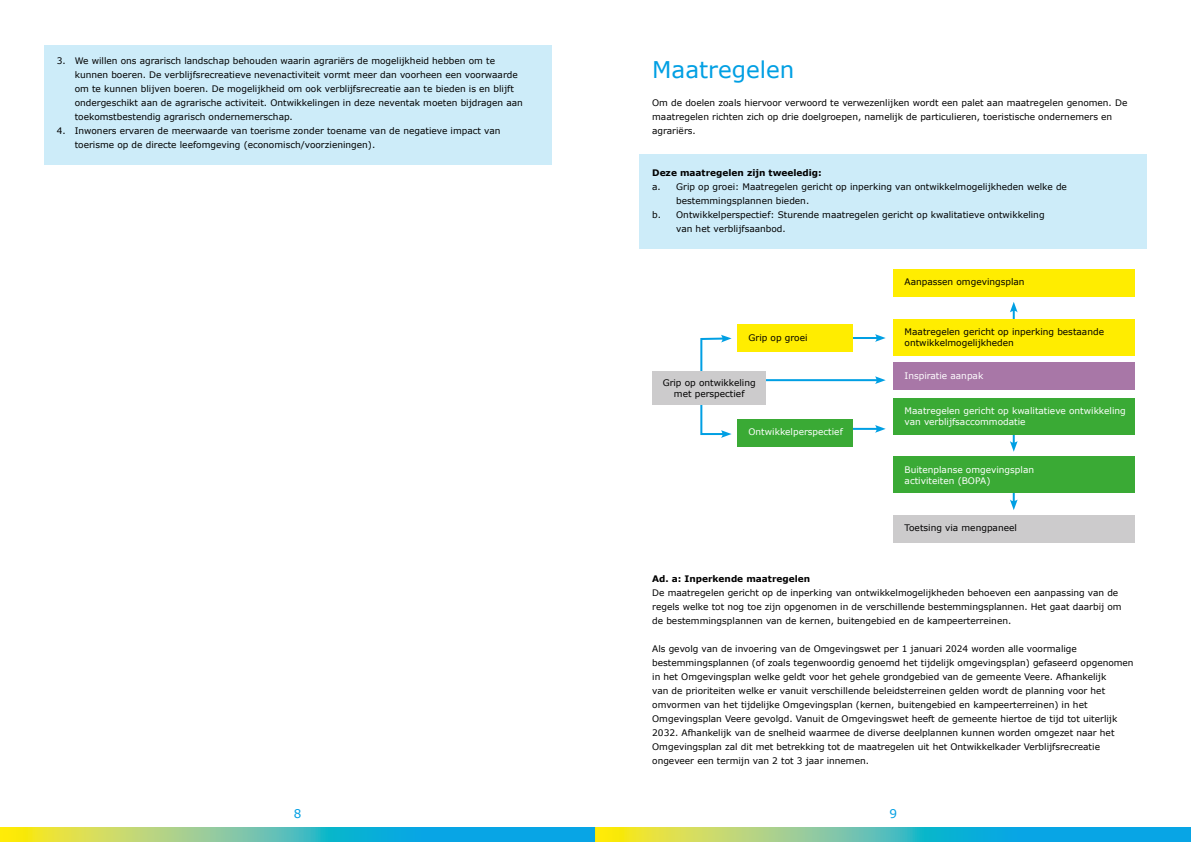
<style>
.page{position:relative;width:1191px;height:842px;background:#fff}
.page>*{position:absolute;margin:0;border:0;box-sizing:border-box;transform-origin:0 0}
.t1{font:23px "Verdana";color:#009fe3}
.t2{font:12px "Verdana";color:#009fe3}
.t3{font:9px/14px "Verdana";color:#000}
.t4{font:9px/10.8px "Verdana";color:#fff}
.t5{font:700 9px "Verdana";color:#000}
</style>
<div class="page">
<svg style="left:0;top:828px;width:595px;height:14px"></svg>
<svg style="left:595px;top:828px;width:596px;height:14px"></svg>
<div style="left:44px;top:45px;width:507px;height:119px;background:#cdecf9"></div>
<div style="left:639px;top:154px;width:508px;height:95px;background:#cdecf9"></div>
<svg style="left:1009px;top:434px;width:8px;height:18px"></svg>
<svg style="left:1010px;top:493px;width:7px;height:17px"></svg>
<svg style="left:1010px;top:302px;width:7px;height:17px"></svg>
<hr style="left:762px;top:379px;width:116px;height:2px;background:#009fe3">
<svg style="left:875px;top:376px;width:10px;height:8px"></svg>
<hr style="left:786px;top:337px;width:92px;height:2px;background:#009fe3">
<svg style="left:875px;top:334px;width:10px;height:8px"></svg>
<hr style="left:786px;top:428px;width:92px;height:2px;background:#009fe3">
<svg style="left:875px;top:425px;width:10px;height:8px"></svg>
<svg style="left:700px;top:335px;width:31px;height:103px"></svg>
<div style="left:652px;top:371px;width:114px;height:34px;background:#cccbcc"></div>
<div style="left:737px;top:325px;width:115px;height:27px;background:#ffed00"></div>
<div style="left:893px;top:269px;width:241px;height:28px;background:#ffed00"></div>
<div style="left:893px;top:362px;width:241px;height:28px;background:#a877a7"></div>
<div style="left:893px;top:515px;width:241px;height:28px;background:#cccbcc"></div>
<div style="left:893px;top:319px;width:241px;height:36px;background:#ffed00"></div>
<div style="left:893px;top:398px;width:241px;height:36px;background:#3aaa35"></div>
<div style="left:893px;top:457px;width:241px;height:36px;background:#3aaa35"></div>
<div style="left:737px;top:419px;width:115px;height:27px;background:#3aaa35"></div>
<p class="t3" style="left:75px;top:53px;width:450px;text-indent:-18px">3. We willen ons agrarisch landschap behouden waarin agrariërs de mogelijkheid hebben om te kunnen boeren. De verblijfsrecreatieve nevenactiviteit vormt meer dan voorheen een voorwaarde om te kunnen blijven boeren. De mogelijkheid om ook verblijfsrecreatie aan te bieden is en blijft ondergeschikt aan de agrarische activiteit. Ontwikkelingen in deze neventak moeten bijdragen aan toekomstbestendig agrarisch ondernemerschap.</p>
<p class="t3" style="left:75px;top:123px;width:427px;text-indent:-18px">4. Inwoners ervaren de meerwaarde van toerisme zonder toename van de negatieve impact van toerisme op de directe leefomgeving (economisch/voorzieningen).</p>
<h1 class="t1" style="left:652px;top:55px;width:144px">Maatregelen</h1>
<p class="t3" style="left:652px;top:95px;width:477px">Om de doelen zoals hiervoor verwoord te verwezenlijken wordt een palet aan maatregelen genomen. De maatregelen richten zich op drie doelgroepen, namelijk de particulieren, toeristische ondernemers en agrariërs.</p>
<p class="t5" style="left:652px;top:166px;width:171px">Deze maatregelen zijn tweeledig:</p>
<p class="t3" style="left:652px;top:179px;width:416px">a. Grip op groei: Maatregelen gericht op inperking van ontwikkelmogelijkheden welke de</p>
<p class="t3" style="left:676px;top:193px;width:135px">bestemmingsplannen bieden.</p>
<p class="t3" style="left:652px;top:207px;width:394px">b. Ontwikkelperspectief: Sturende maatregelen gericht op kwalitatieve ontwikkeling</p>
<p class="t3" style="left:676px;top:221px;width:111px">van het verblijfsaanbod.</p>
<p class="t3" style="left:748px;top:331px;width:61px">Grip op groei</p>
<p class="t3" style="left:662px;top:377px;width:94px;line-height:10.8px;text-align:center">Grip op ontwikkeling met perspectief</p>
<p class="t4" style="left:748px;top:426px;width:96px">Ontwikkelperspectief</p>
<p class="t3" style="left:904px;top:275px;width:122px">Aanpassen omgevingsplan</p>
<p class="t3" style="left:904px;top:327px;width:201px;line-height:10.8px">Maatregelen gericht op inperking bestaande ontwikkelmogelijkheden</p>
<p class="t4" style="left:904px;top:370px;width:80px">Inspiratie aanpak</p>
<p class="t4" style="left:904px;top:406px;width:223px">Maatregelen gericht op kwalitatieve ontwikkeling van verblijfsaccommodatie</p>
<p class="t4" style="left:904px;top:464px;width:131px">Buitenplanse omgevingsplan activiteiten (BOPA)</p>
<p class="t3" style="left:904px;top:521px;width:114px">Toetsing via mengpaneel</p>
<p class="t5" style="left:652px;top:572px;width:159px">Ad. a: Inperkende maatregelen</p>
<p class="t3" style="left:652px;top:585px;width:471px">De maatregelen gericht op de inperking van ontwikkelmogelijkheden behoeven een aanpassing van de regels welke tot nog toe zijn opgenomen in de verschillende bestemmingsplannen. Het gaat daarbij om de bestemmingsplannen van de kernen, buitengebied en de kampeerterreinen.</p>
<p class="t3" style="left:652px;top:641px;width:483px">Als gevolg van de invoering van de Omgevingswet per 1 januari 2024 worden alle voormalige bestemmingsplannen (of zoals tegenwoordig genoemd het tijdelijk omgevingsplan) gefaseerd opgenomen in het Omgevingsplan welke geldt voor het gehele grondgebied van de gemeente Veere. Afhankelijk<br>van de prioriteiten welke er vanuit verschillende beleidsterreinen gelden wordt de planning voor het omvormen van het tijdelijke Omgevingsplan (kernen, buitengebied en kampeerterreinen) in het Omgevingsplan Veere gevolgd. Vanuit de Omgevingswet heeft de gemeente hiertoe de tijd tot uiterlijk 2032. Afhankelijk van de snelheid waarmee de diverse deelplannen kunnen worden omgezet naar het Omgevingsplan zal dit met betrekking tot de maatregelen uit het Ontwikkelkader Verblijfsrecreatie ongeveer een termijn van 2 tot 3 jaar innemen.</p>
<h2 class="t2" style="left:294px;top:806px;width:9px">8</h2>
<h2 class="t2" style="left:889px;top:806px;width:9px">9</h2>
</div>
